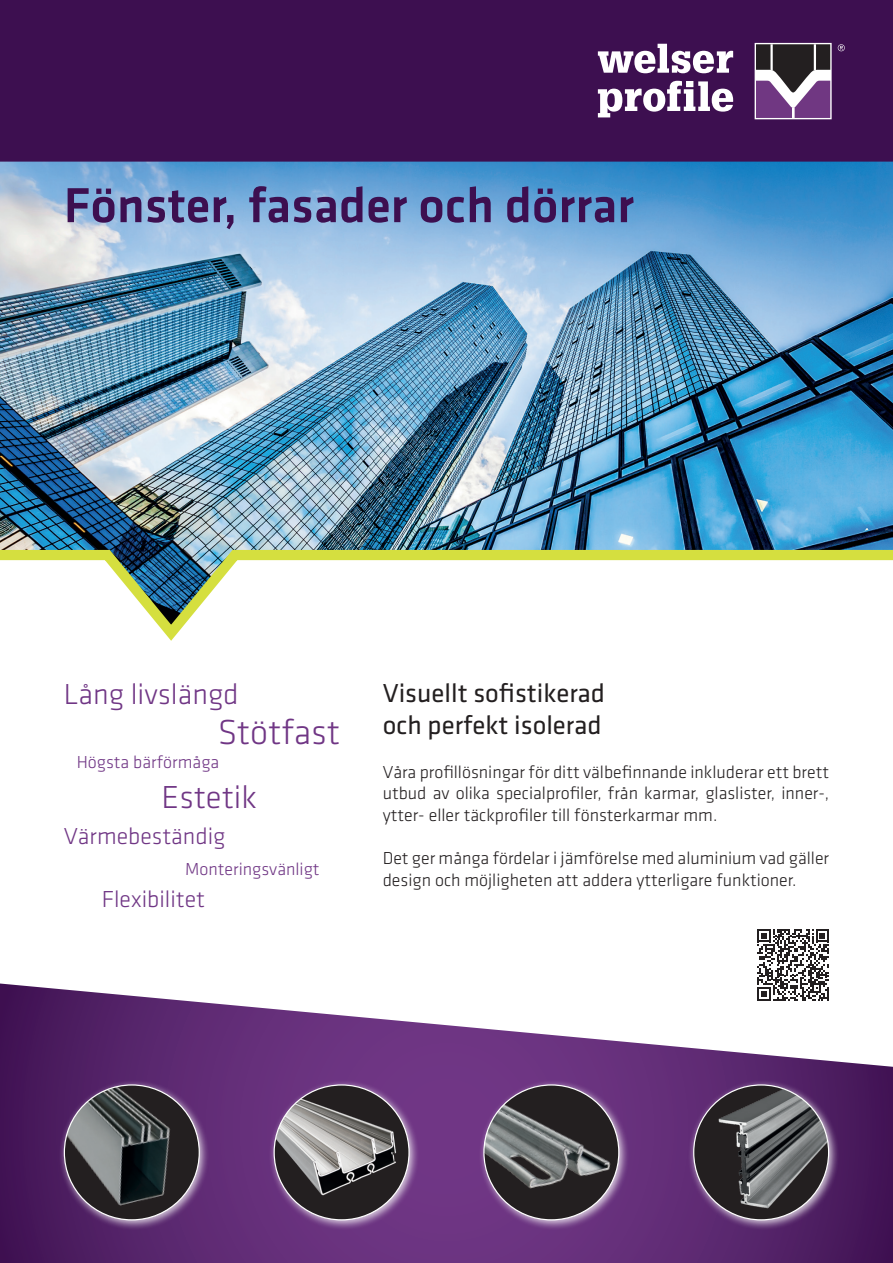
<style>
.page{position:relative;width:893px;height:1263px;background:#fff}
.page>*{position:absolute;margin:0;border:0;box-sizing:border-box;transform-origin:0 0}
.t1{font:500 51px "Klavika";color:#3d0f50}
.t2{font:300 36px "Klavika";color:#703685}
.t3{font:300 33px "Klavika";color:#703685}
.t4{font:300 30px "Klavika";color:#703685}
.t5{font:27px/32.4px "Klavika";color:#231f20}
.t6{font:300 24px "Klavika";color:#703685}
.t7{font:300 18px/21.6px "Klavika";color:#231f20;text-align:justify}
.t8{font:300 18px "Klavika";color:#703685}
</style>
<div class="page">
<div style="left:0;top:0;width:893px;height:162px;background:#3d0f50"></div>
<svg style="left:838px;top:44px;width:7px;height:7px"></svg>
<svg style="left:598px;top:81px;width:135px;height:36px"></svg>
<svg style="left:598px;top:44px;width:135px;height:29px"></svg>
<svg style="left:755px;top:43px;width:77px;height:76px"></svg>
<svg style="left:756px;top:44px;width:74px;height:74px;background:#6c5471"></svg>
<hr style="left:770px;top:44px;width:3px;height:29px;background:#fff">
<hr style="left:814px;top:44px;width:2px;height:28px;background:#fff">
<svg style="left:0;top:983px;width:893px;height:280px"></svg>
<div style="left:59px;top:1079px;width:151px;height:151px;background:#fff;opacity:.75"></div>
<img style="left:64px;top:1085px;width:135px;height:135px;border-radius:67px">
<img style="left:0;top:162px;width:893px;height:383px">
<svg style="left:0;top:545px;width:893px;height:96px"></svg>
<div style="left:269px;top:1079px;width:151px;height:151px;background:#fff;opacity:.75"></div>
<img style="left:274px;top:1085px;width:135px;height:135px;border-radius:67px">
<div style="left:478px;top:1079px;width:152px;height:151px;background:#fff;opacity:.75"></div>
<img style="left:484px;top:1085px;width:135px;height:135px;border-radius:67px">
<div style="left:688px;top:1079px;width:151px;height:151px;background:#fff;opacity:.75"></div>
<img style="left:694px;top:1085px;width:135px;height:135px;border-radius:67px">
<svg style="left:757px;top:929px;width:72px;height:72px"></svg>
<h1 class="t1" style="left:64px;top:177px;width:572px">Fönster, fasader och dörrar</h1>
<h3 class="t4" style="left:64px;top:678px;width:176px">Lång livslängd</h3>
<h2 class="t2" style="left:218px;top:713px;width:124px">Stötfast</h2>
<p class="t8" style="left:77px;top:752px;width:144px">Högsta bärförmåga</p>
<h3 class="t3" style="left:162px;top:779px;width:97px">Estetik</h3>
<h3 class="t6" style="left:64px;top:823px;width:163px">Värmebeständig</h3>
<p class="t8" style="left:185px;top:859px;width:136px">Monteringsvänligt</p>
<h3 class="t6" style="left:102px;top:886px;width:105px">Flexibilitet</h3>
<h3 class="t5" style="left:383px;top:677px;width:224px">Visuellt sofistikerad och perfekt isolerad</h3>
<p class="t7" style="left:383px;top:761px;width:448px">Våra profillösningar för ditt välbefinnande inkluderar ett brett utbud av olika specialprofiler, från karmar, glaslister, inner-, ytter- eller täckprofiler till fönsterkarmar mm.</p>
<p class="t7" style="left:383px;top:847px;width:448px">Det ger många fördelar i jämförelse med aluminium vad gäller design och möjligheten att addera ytterligare funktioner.</p>
</div>
